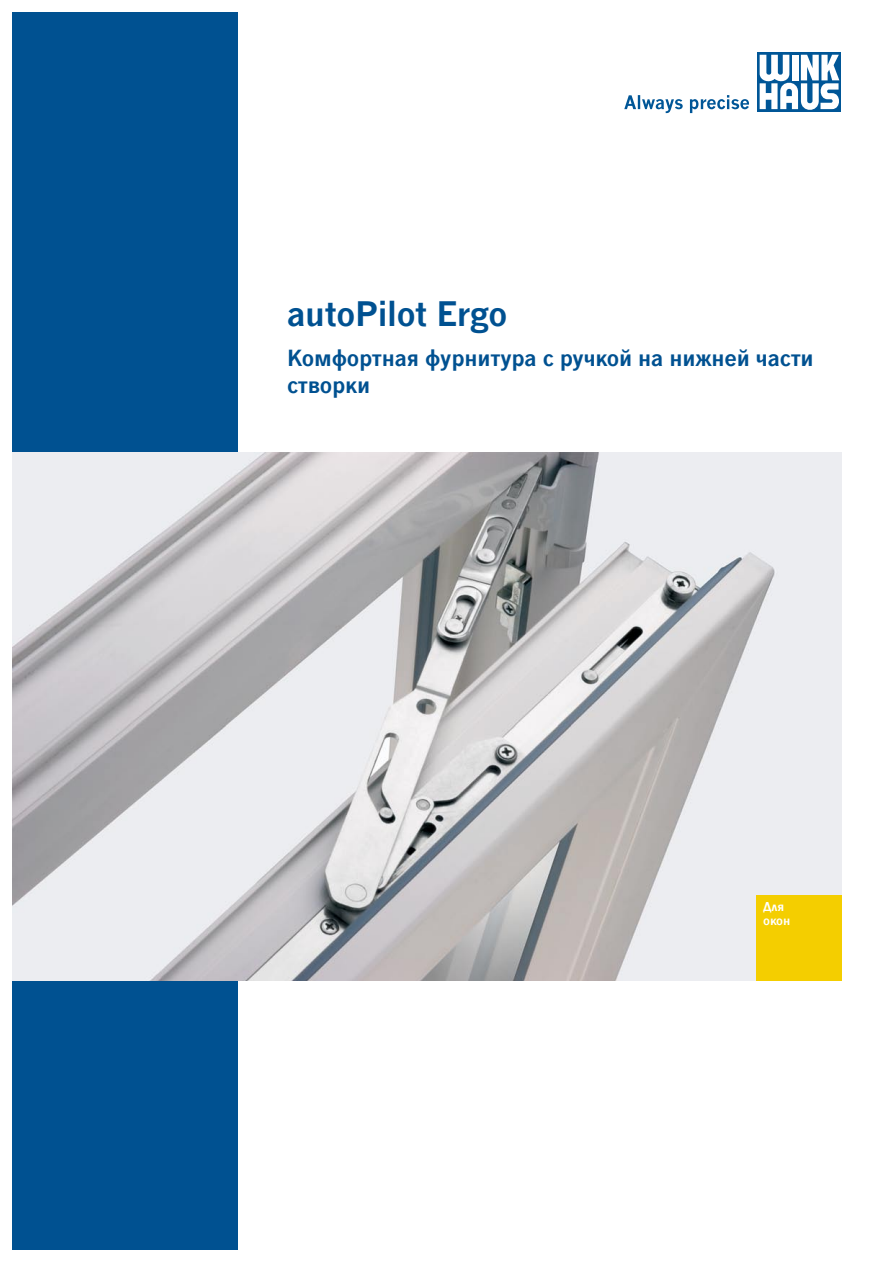
<style>
.page{position:relative;width:893px;height:1263px;background:#fff}
.page>*{position:absolute;margin:0;border:0;box-sizing:border-box;transform-origin:0 0}
.t1{font:700 33px "News Gothic Cyr";letter-spacing:-.01em;color:#005191}
.t2{font:700 21.75px/27px "News Gothic Cyr";letter-spacing:-.01em;color:#005191}
.t3{font:700 12px/14.2px "News Gothic Cyr";letter-spacing:-.01em;color:#fff}
</style>
<div class="page">
<div style="left:13px;top:13px;width:225px;height:1237px;background:#005191"></div>
<svg style="left:757px;top:52px;width:84px;height:59px"></svg>
<svg style="left:760px;top:55px;width:81px;height:57px"></svg>
<svg style="left:624px;top:95px;width:125px;height:18px"></svg>
<img style="left:13px;top:452px;width:829px;height:528px">
<div style="left:757px;top:895px;width:85px;height:85px;background:#f4ce00"></div>
<h1 class="t1" style="left:287px;top:294px;width:222px">autoPilot Ergo</h1>
<p class="t2" style="left:287px;top:344px;width:528px">Комфортная фурнитура с ручкой на нижней части створки</p>
<p class="t3" style="left:763px;top:899px;width:29px">Для окон</p>
</div>
